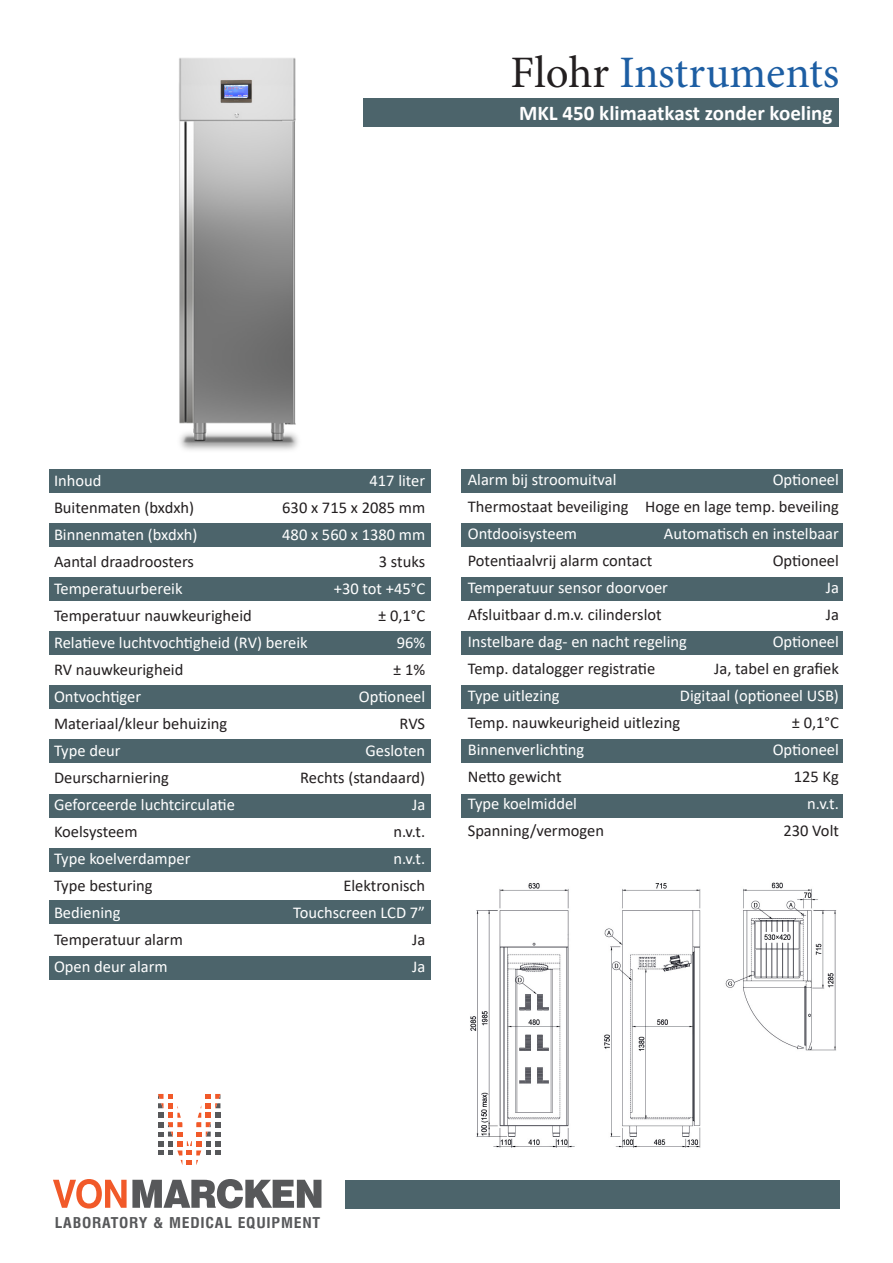
<style>
.page{position:relative;width:893px;height:1263px;background:#fff}
.page>*{position:absolute;margin:0;border:0;box-sizing:border-box;transform-origin:0 0}
.t1{font:45px "Minion Pro";color:#1d5ea3}
.t2{font:700 21px "Calibri";color:#fff}
.t3{font:16.5px "Calibri";color:#231f20}
.t4{font:16.5px "Calibri";color:#fff}
.t5{font:700 condensed 14.55px "Swiss 721 BT";letter-spacing:.05em;color:#57585a;scale:1.09 1}
.s1{color:#231f20}
</style>
<div class="page">
<div style="left:461px;top:523px;width:382px;height:23px;background:#4c646b"></div>
<div style="left:461px;top:577px;width:382px;height:23px;background:#4c646b"></div>
<div style="left:461px;top:631px;width:382px;height:23px;background:#4c646b"></div>
<div style="left:461px;top:686px;width:382px;height:23px;background:#4c646b"></div>
<div style="left:461px;top:740px;width:382px;height:23px;background:#4c646b"></div>
<div style="left:461px;top:794px;width:382px;height:23px;background:#4c646b"></div>
<div style="left:49px;top:523px;width:382px;height:23px;background:#4c646b"></div>
<div style="left:49px;top:577px;width:382px;height:23px;background:#4c646b"></div>
<div style="left:49px;top:631px;width:382px;height:23px;background:#4c646b"></div>
<div style="left:49px;top:686px;width:382px;height:23px;background:#4c646b"></div>
<div style="left:49px;top:740px;width:382px;height:23px;background:#4c646b"></div>
<div style="left:49px;top:794px;width:382px;height:23px;background:#4c646b"></div>
<div style="left:49px;top:848px;width:382px;height:23px;background:#4c646b"></div>
<div style="left:49px;top:901px;width:382px;height:23px;background:#4c646b"></div>
<div style="left:49px;top:956px;width:382px;height:23px;background:#4c646b"></div>
<div style="left:461px;top:470px;width:382px;height:23px;background:#4c646b"></div>
<div style="left:49px;top:470px;width:382px;height:23px;background:#4c646b"></div>
<div style="left:364px;top:99px;width:475px;height:28px;background:#4c646b"></div>
<img style="left:470px;top:882px;width:367px;height:266px">
<div style="left:345px;top:1180px;width:494px;height:29px;background:#4c646b"></div>
<svg style="left:53px;top:1179px;width:268px;height:29px"></svg>
<svg style="left:158px;top:1094px;width:62px;height:71px"></svg>
<img style="left:179px;top:58px;width:119px;height:392px">
<p class="t1" style="left:511px;top:42px;width:330px"><span class="s1">Flohr</span> Instruments</p>
<p class="t2" style="left:519px;top:98px;width:315px">MKL 450 klimaatkast zonder koeling</p>
<p class="t4" style="left:54px;top:469px;width:49px">Inhoud</p>
<p class="t3" style="left:54px;top:496px;width:142px">Buitenmaten (bxdxh)</p>
<p class="t4" style="left:54px;top:523px;width:145px">Binnenmaten (bxdxh)</p>
<p class="t3" style="left:54px;top:550px;width:141px">Aantal draadroosters</p>
<p class="t4" style="left:54px;top:577px;width:130px">Temperatuurbereik</p>
<p class="t3" style="left:54px;top:604px;width:199px">Temperatuur nauwkeurigheid</p>
<p class="t4" style="left:54px;top:631px;width:255px">Relatieve luchtvochtigheid (RV) bereik</p>
<p class="t3" style="left:54px;top:658px;width:131px">RV nauwkeurigheid</p>
<p class="t4" style="left:54px;top:685px;width:89px">Ontvochtiger</p>
<p class="t3" style="left:54px;top:712px;width:175px">Materiaal/kleur behuizing</p>
<p class="t4" style="left:54px;top:739px;width:68px">Type deur</p>
<p class="t3" style="left:54px;top:766px;width:116px">Deurscharniering</p>
<p class="t4" style="left:54px;top:793px;width:183px">Geforceerde luchtcirculatie</p>
<p class="t3" style="left:54px;top:820px;width:85px">Koelsysteem</p>
<p class="t4" style="left:54px;top:847px;width:138px">Type koelverdamper</p>
<p class="t3" style="left:54px;top:874px;width:100px">Type besturing</p>
<p class="t4" style="left:54px;top:901px;width:68px">Bediening</p>
<p class="t3" style="left:54px;top:928px;width:130px">Temperatuur alarm</p>
<p class="t4" style="left:54px;top:955px;width:115px">Open deur alarm</p>
<p class="t4" style="left:369px;top:469px;width:57px">417 liter</p>
<p class="t3" style="left:282px;top:496px;width:144px">630 x 715 x 2085 mm</p>
<p class="t4" style="left:282px;top:523px;width:144px">480 x 560 x 1380 mm</p>
<p class="t3" style="left:379px;top:550px;width:48px">3 stuks</p>
<p class="t4" style="left:334px;top:577px;width:93px">+30 tot +45°C</p>
<p class="t3" style="left:378px;top:604px;width:49px">± 0,1°C</p>
<p class="t4" style="left:397px;top:631px;width:30px">96%</p>
<p class="t3" style="left:393px;top:658px;width:34px">± 1%</p>
<p class="t4" style="left:359px;top:685px;width:68px">Optioneel</p>
<p class="t3" style="left:400px;top:712px;width:27px">RVS</p>
<p class="t4" style="left:365px;top:739px;width:61px">Gesloten</p>
<p class="t3" style="left:300px;top:766px;width:126px">Rechts (standaard)</p>
<p class="t4" style="left:412px;top:793px;width:15px">Ja</p>
<p class="t3" style="left:393px;top:820px;width:33px">n.v.t.</p>
<p class="t4" style="left:393px;top:847px;width:33px">n.v.t.</p>
<p class="t3" style="left:343px;top:874px;width:83px">Elektronisch</p>
<p class="t4" style="left:293px;top:901px;width:134px">Touchscreen LCD 7”</p>
<p class="t3" style="left:412px;top:928px;width:15px">Ja</p>
<p class="t4" style="left:412px;top:955px;width:15px">Ja</p>
<p class="t4" style="left:468px;top:468px;width:150px">Alarm bij stroomuitval</p>
<p class="t3" style="left:468px;top:495px;width:162px">Thermostaat beveiliging</p>
<p class="t4" style="left:468px;top:522px;width:111px">Ontdooisysteem</p>
<p class="t3" style="left:468px;top:549px;width:186px">Potentiaalvrij alarm contact</p>
<p class="t4" style="left:468px;top:576px;width:202px">Temperatuur sensor doorvoer</p>
<p class="t3" style="left:468px;top:603px;width:195px">Afsluitbaar d.m.v. cilinderslot</p>
<p class="t4" style="left:468px;top:630px;width:221px">Instelbare dag- en nacht regeling</p>
<p class="t3" style="left:468px;top:657px;width:189px">Temp. datalogger registratie</p>
<p class="t4" style="left:468px;top:684px;width:93px">Type uitlezing</p>
<p class="t3" style="left:468px;top:711px;width:214px">Temp. nauwkeurigheid uitlezing</p>
<p class="t4" style="left:468px;top:738px;width:118px">Binnenverlichting</p>
<p class="t3" style="left:468px;top:765px;width:95px">Netto gewicht</p>
<p class="t4" style="left:468px;top:792px;width:111px">Type koelmiddel</p>
<p class="t3" style="left:468px;top:819px;width:138px">Spanning/vermogen</p>
<p class="t4" style="left:773px;top:468px;width:68px">Optioneel</p>
<p class="t3" style="left:645px;top:495px;width:195px">Hoge en lage temp. beveiling</p>
<p class="t4" style="left:664px;top:522px;width:177px">Automatisch en instelbaar</p>
<p class="t3" style="left:773px;top:549px;width:68px">Optioneel</p>
<p class="t4" style="left:826px;top:576px;width:15px">Ja</p>
<p class="t3" style="left:826px;top:603px;width:15px">Ja</p>
<p class="t4" style="left:773px;top:630px;width:68px">Optioneel</p>
<p class="t3" style="left:714px;top:657px;width:126px">Ja, tabel en grafiek</p>
<p class="t4" style="left:680px;top:684px;width:161px">Digitaal (optioneel USB)</p>
<p class="t3" style="left:792px;top:711px;width:49px">± 0,1°C</p>
<p class="t4" style="left:773px;top:738px;width:68px">Optioneel</p>
<p class="t3" style="left:794px;top:765px;width:47px">125 Kg</p>
<p class="t4" style="left:807px;top:792px;width:33px">n.v.t.</p>
<p class="t3" style="left:783px;top:819px;width:57px">230 Volt</p>
<p class="t5" style="left:55px;top:1213px;width:245px">LABORATORY &amp; MEDICAL EQUIPMENT</p>
</div>
